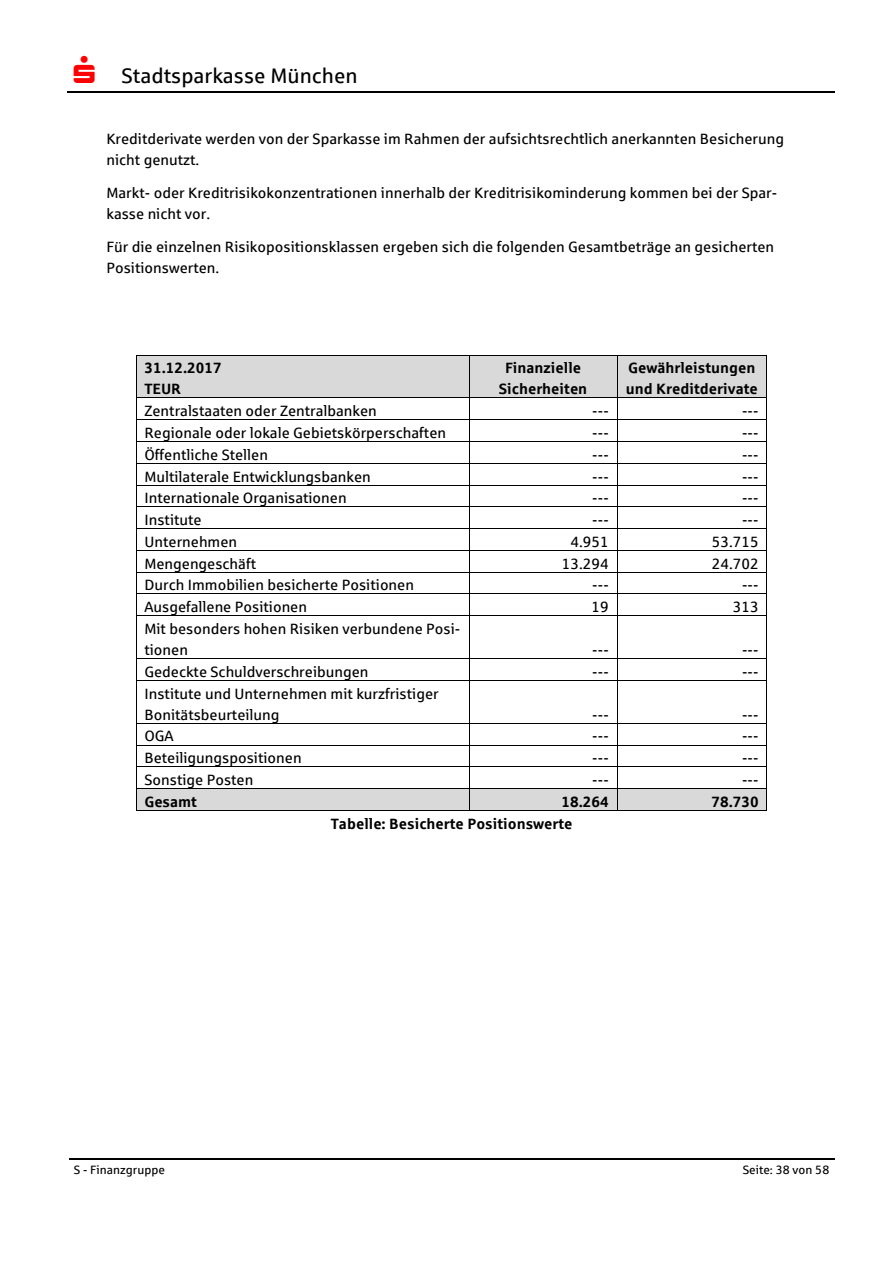
<style>
.page{position:relative;width:893px;height:1263px;background:#fff}
.page>*{position:absolute;margin:0;border:0;box-sizing:border-box;transform-origin:0 0}
.t1{font:21px "Sparkasse Rg";color:#000}
.t2{font:15px/21px "Sparkasse Rg";color:#000}
.t3{font:700 15px/21px "Sparkasse Rg";color:#000}
.t4{font:12px "Sparkasse Rg";letter-spacing:.005em;color:#000}
.s1{color:#f00}
</style>
<div class="page">
<hr style="left:67px;top:92px;width:555px;height:1px;background:#000">
<hr style="left:622px;top:92px;width:212px;height:1px;background:#000">
<hr style="left:69px;top:1158px;width:145px;height:1px;background:#000">
<hr style="left:215px;top:1158px;width:485px;height:1px;background:#000">
<hr style="left:701px;top:1158px;width:133px;height:1px;background:#000">
<div style="left:137px;top:355px;width:332px;height:43px;background:#d9d9d9"></div>
<div style="left:469px;top:355px;width:147px;height:43px;background:#d9d9d9"></div>
<div style="left:617px;top:355px;width:149px;height:43px;background:#d9d9d9"></div>
<hr style="left:137px;top:355px;width:332px;height:1px;background:#000">
<hr style="left:469px;top:355px;width:147px;height:1px;background:#000">
<hr style="left:617px;top:355px;width:149px;height:1px;background:#000">
<hr style="left:136px;top:355px;width:1px;height:43px;background:#000">
<hr style="left:469px;top:355px;width:1px;height:43px;background:#000">
<hr style="left:616px;top:355px;width:1px;height:43px;background:#000">
<hr style="left:766px;top:355px;width:1px;height:43px;background:#000">
<hr style="left:137px;top:398px;width:332px;height:1px;background:#000">
<hr style="left:469px;top:398px;width:147px;height:1px;background:#000">
<hr style="left:617px;top:398px;width:149px;height:1px;background:#000">
<hr style="left:137px;top:419px;width:332px;height:1px;background:#000">
<hr style="left:469px;top:419px;width:147px;height:1px;background:#000">
<hr style="left:617px;top:419px;width:149px;height:1px;background:#000">
<hr style="left:137px;top:441px;width:332px;height:1px;background:#000">
<hr style="left:469px;top:441px;width:147px;height:1px;background:#000">
<hr style="left:617px;top:441px;width:149px;height:1px;background:#000">
<hr style="left:137px;top:463px;width:332px;height:1px;background:#000">
<hr style="left:469px;top:463px;width:147px;height:1px;background:#000">
<hr style="left:617px;top:463px;width:149px;height:1px;background:#000">
<hr style="left:137px;top:485px;width:332px;height:1px;background:#000">
<hr style="left:469px;top:485px;width:147px;height:1px;background:#000">
<hr style="left:617px;top:485px;width:149px;height:1px;background:#000">
<hr style="left:137px;top:507px;width:332px;height:1px;background:#000">
<hr style="left:469px;top:507px;width:147px;height:1px;background:#000">
<hr style="left:617px;top:507px;width:149px;height:1px;background:#000">
<hr style="left:137px;top:528px;width:332px;height:1px;background:#000">
<hr style="left:469px;top:528px;width:147px;height:1px;background:#000">
<hr style="left:617px;top:528px;width:149px;height:1px;background:#000">
<hr style="left:137px;top:550px;width:332px;height:1px;background:#000">
<hr style="left:469px;top:550px;width:147px;height:1px;background:#000">
<hr style="left:617px;top:550px;width:149px;height:1px;background:#000">
<hr style="left:137px;top:572px;width:332px;height:1px;background:#000">
<hr style="left:469px;top:572px;width:147px;height:1px;background:#000">
<hr style="left:617px;top:572px;width:149px;height:1px;background:#000">
<hr style="left:137px;top:594px;width:332px;height:1px;background:#000">
<hr style="left:469px;top:594px;width:147px;height:1px;background:#000">
<hr style="left:617px;top:594px;width:149px;height:1px;background:#000">
<svg style="left:136px;top:398px;width:1px;height:218px"></svg>
<hr style="left:137px;top:615px;width:332px;height:1px;background:#000">
<svg style="left:469px;top:399px;width:1px;height:216px"></svg>
<hr style="left:469px;top:615px;width:147px;height:1px;background:#000">
<hr style="left:617px;top:615px;width:149px;height:1px;background:#000">
<svg style="left:766px;top:398px;width:1px;height:218px"></svg>
<hr style="left:136px;top:616px;width:1px;height:42px;background:#000">
<hr style="left:469px;top:616px;width:1px;height:42px;background:#000">
<hr style="left:616px;top:616px;width:1px;height:42px;background:#000">
<hr style="left:766px;top:616px;width:1px;height:42px;background:#000">
<hr style="left:137px;top:658px;width:332px;height:1px;background:#000">
<hr style="left:469px;top:658px;width:147px;height:1px;background:#000">
<hr style="left:617px;top:658px;width:149px;height:1px;background:#000">
<svg style="left:136px;top:658px;width:1px;height:23px"></svg>
<hr style="left:137px;top:680px;width:332px;height:1px;background:#000">
<svg style="left:469px;top:659px;width:1px;height:21px"></svg>
<hr style="left:469px;top:680px;width:147px;height:1px;background:#000">
<hr style="left:617px;top:680px;width:149px;height:1px;background:#000">
<svg style="left:766px;top:658px;width:1px;height:23px"></svg>
<hr style="left:136px;top:681px;width:1px;height:42px;background:#000">
<hr style="left:469px;top:681px;width:1px;height:42px;background:#000">
<hr style="left:616px;top:681px;width:1px;height:42px;background:#000">
<hr style="left:766px;top:681px;width:1px;height:42px;background:#000">
<hr style="left:137px;top:723px;width:332px;height:1px;background:#000">
<hr style="left:469px;top:723px;width:147px;height:1px;background:#000">
<hr style="left:617px;top:723px;width:149px;height:1px;background:#000">
<hr style="left:137px;top:745px;width:332px;height:1px;background:#000">
<hr style="left:469px;top:745px;width:147px;height:1px;background:#000">
<hr style="left:617px;top:745px;width:149px;height:1px;background:#000">
<hr style="left:137px;top:766px;width:332px;height:1px;background:#000">
<hr style="left:469px;top:766px;width:147px;height:1px;background:#000">
<hr style="left:617px;top:766px;width:149px;height:1px;background:#000">
<div style="left:137px;top:789px;width:332px;height:21px;background:#d9d9d9"></div>
<div style="left:469px;top:789px;width:147px;height:21px;background:#d9d9d9"></div>
<div style="left:617px;top:789px;width:149px;height:21px;background:#d9d9d9"></div>
<hr style="left:137px;top:788px;width:332px;height:1px;background:#000">
<hr style="left:469px;top:788px;width:147px;height:1px;background:#000">
<hr style="left:617px;top:788px;width:149px;height:1px;background:#000">
<svg style="left:136px;top:723px;width:1px;height:88px"></svg>
<hr style="left:137px;top:810px;width:332px;height:1px;background:#000">
<svg style="left:469px;top:724px;width:1px;height:86px"></svg>
<hr style="left:469px;top:810px;width:147px;height:1px;background:#000">
<svg style="left:616px;top:723px;width:1px;height:88px"></svg>
<hr style="left:617px;top:810px;width:149px;height:1px;background:#000">
<svg style="left:766px;top:723px;width:1px;height:88px"></svg>
<h1 class="t1" style="left:74px;top:67px;width:285px"><span class="s1">▲</span> Stadtsparkasse München</h1>
<p class="t2" style="left:106px;top:129px;width:679px">Kreditderivate werden von der Sparkasse im Rahmen der aufsichtsrechtlich anerkannten Besicherung nicht genutzt.</p>
<p class="t2" style="left:106px;top:183px;width:672px">Markt- oder Kreditrisikokonzentrationen innerhalb der Kreditrisikominderung kommen bei der Spar&shy;kasse nicht vor.</p>
<p class="t2" style="left:106px;top:238px;width:669px">Für die einzelnen Risikopositionsklassen ergeben sich die folgenden Gesamtbeträge an gesicherten<br>Positionswerten.</p>
<p class="t3" style="left:144px;top:359px;width:79px">31.12.2017<br>TEUR</p>
<p class="t3" style="left:498px;top:359px;width:90px;text-align:center">Finanzielle<br>Sicherheiten</p>
<p class="t3" style="left:625px;top:359px;width:133px">Gewährleistungen und Kreditderivate</p>
<p class="t2" style="left:144px;top:402px;width:234px">Zentralstaaten oder Zentralbanken</p>
<p class="t2" style="left:592px;top:402px;width:18px">---</p>
<p class="t2" style="left:742px;top:402px;width:18px">---</p>
<p class="t2" style="left:144px;top:423px;width:303px">Regionale oder lokale Gebietskörperschaften</p>
<p class="t2" style="left:592px;top:423px;width:18px">---</p>
<p class="t2" style="left:742px;top:423px;width:18px">---</p>
<p class="t2" style="left:144px;top:445px;width:125px">Öffentliche Stellen</p>
<p class="t2" style="left:592px;top:445px;width:18px">---</p>
<p class="t2" style="left:742px;top:445px;width:18px">---</p>
<p class="t2" style="left:144px;top:467px;width:228px">Multilaterale Entwicklungsbanken</p>
<p class="t2" style="left:592px;top:467px;width:18px">---</p>
<p class="t2" style="left:742px;top:467px;width:18px">---</p>
<p class="t2" style="left:144px;top:489px;width:204px">Internationale Organisationen</p>
<p class="t2" style="left:592px;top:489px;width:18px">---</p>
<p class="t2" style="left:742px;top:489px;width:18px">---</p>
<p class="t2" style="left:144px;top:511px;width:59px">Institute</p>
<p class="t2" style="left:592px;top:511px;width:18px">---</p>
<p class="t2" style="left:742px;top:511px;width:18px">---</p>
<p class="t2" style="left:144px;top:532px;width:94px">Unternehmen</p>
<p class="t2" style="left:570px;top:532px;width:40px">4.951</p>
<p class="t2" style="left:711px;top:532px;width:48px">53.715</p>
<p class="t2" style="left:144px;top:554px;width:113px">Mengengeschäft</p>
<p class="t2" style="left:562px;top:554px;width:48px">13.294</p>
<p class="t2" style="left:711px;top:554px;width:48px">24.702</p>
<p class="t2" style="left:144px;top:576px;width:271px">Durch Immobilien besicherte Positionen</p>
<p class="t2" style="left:592px;top:576px;width:18px">---</p>
<p class="t2" style="left:742px;top:576px;width:18px">---</p>
<p class="t2" style="left:144px;top:598px;width:164px">Ausgefallene Positionen</p>
<p class="t2" style="left:591px;top:598px;width:19px">19</p>
<p class="t2" style="left:732px;top:598px;width:27px">313</p>
<p class="t2" style="left:144px;top:619px;width:317px">Mit besonders hohen Risiken verbundene Posi&shy;tionen</p>
<p class="t2" style="left:592px;top:641px;width:18px">---</p>
<p class="t2" style="left:742px;top:641px;width:18px">---</p>
<p class="t2" style="left:144px;top:662px;width:225px">Gedeckte Schuldverschreibungen</p>
<p class="t2" style="left:592px;top:662px;width:18px">---</p>
<p class="t2" style="left:742px;top:662px;width:18px">---</p>
<p class="t2" style="left:144px;top:684px;width:296px">Institute und Unternehmen mit kurzfristiger<br>Bonitätsbeurteilung</p>
<p class="t2" style="left:592px;top:705px;width:18px">---</p>
<p class="t2" style="left:742px;top:705px;width:18px">---</p>
<p class="t2" style="left:144px;top:727px;width:31px">OGA</p>
<p class="t2" style="left:592px;top:727px;width:18px">---</p>
<p class="t2" style="left:742px;top:727px;width:18px">---</p>
<p class="t2" style="left:144px;top:749px;width:159px">Beteiligungspositionen</p>
<p class="t2" style="left:592px;top:749px;width:18px">---</p>
<p class="t2" style="left:742px;top:749px;width:18px">---</p>
<p class="t2" style="left:144px;top:770px;width:110px">Sonstige Posten</p>
<p class="t2" style="left:592px;top:770px;width:18px">---</p>
<p class="t2" style="left:742px;top:770px;width:18px">---</p>
<p class="t3" style="left:144px;top:792px;width:54px">Gesamt</p>
<p class="t3" style="left:561px;top:792px;width:49px">18.264</p>
<p class="t3" style="left:711px;top:792px;width:49px">78.730</p>
<p class="t3" style="left:331px;top:814px;width:243px">Tabelle: Besicherte Positionswerte</p>
<p class="t4" style="left:74px;top:1165px;width:93px">S - Finanzgruppe</p>
<p class="t4" style="left:742px;top:1165px;width:88px">Seite: 38 von 58</p>
</div>
